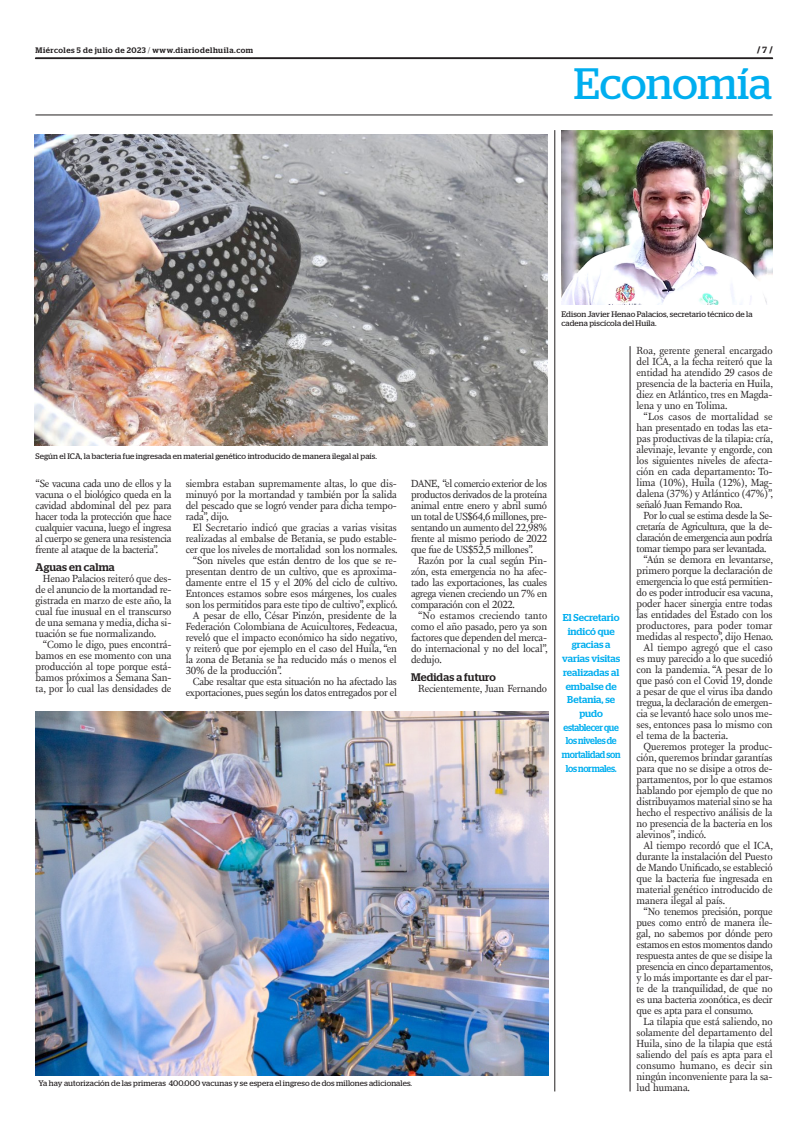
<style>
.page{position:relative;width:801px;height:1134px;background:#fff}
.page>*{position:absolute;margin:0;border:0;box-sizing:border-box;transform-origin:0 0}
.t1{font:43.9px "Stag";letter-spacing:-.005em;color:#00aeef}
.t2{font:500 11px "Stag";letter-spacing:.01em;color:#231f20}
.t3{font:10.6px/11px "New Fournier BP";letter-spacing:-.02em;color:#231f20;text-align:justify}
.t4{font:10.6px "New Fournier BP";letter-spacing:.005em;color:#231f20}
.t5{font:10.6px "New Fournier BP";color:#231f20}
.t6{font:500 10px/13.7px "Stag";letter-spacing:-.005em;color:#00aeef;text-align:center}
.t7{font:700 9px "Stag";color:#231f20}
.t8{font:8px/9px "Stag";letter-spacing:.01em;color:#231f20}
.t9{font:500 8px "Stag";letter-spacing:.06em;color:#231f20}
.s1{font-weight:300}
.s2{font-weight:500}
</style>
<div class="page">
<svg style="left:35px;top:58px;width:738px;height:1px"></svg>
<hr style="left:35px;top:115px;width:737px;height:1px;background:#231f20">
<img style="left:36px;top:711px;width:513px;height:364px">
<img style="left:34px;top:135px;width:513px;height:310px">
<img style="left:561px;top:130px;width:211px;height:174px">
<hr style="left:554px;top:130px;width:1px;height:961px;background:#231f20">
<hr style="left:630px;top:346px;width:1px;height:745px;background:#231f20">
<p class="t9" style="left:35px;top:45px;width:219px">Miércoles 5 de julio de 2023 <span class="s1">/</span> www.diariodelhuila.com</p>
<p class="t7" style="left:757px;top:45px;width:17px">/ <span class="s2">7</span> /</p>
<h1 class="t1" style="left:574px;top:59px;width:200px">Economía</h1>
<p class="t8" style="left:36px;top:451px;width:343px">Según el ICA, la bacteria fue ingresada en material genético introducido de manera ilegal al país.</p>
<p class="t3" style="left:36px;top:478px;width:137px">“Se vacuna cada uno de ellos y la vacuna o el biológico queda en la cavidad abdominal del pez para hacer toda la protección que hace cualquier vacuna, luego el ingresa al cuerpo se genera una resistencia frente al ataque de la bacteria”.</p>
<p class="t2" style="left:36px;top:561px;width:81px">Aguas en calma</p>
<p class="t3" style="left:36px;top:573px;width:137px;text-indent:7px">Henao Palacios reiteró que des&shy;de el anuncio de la mortandad re&shy;gistrada en marzo de este año, la cual fue inusual en el transcurso de una semana y media, dicha si&shy;tuación se fue normalizando.</p>
<p class="t3" style="left:36px;top:639px;width:137px;text-indent:7px">“Como le digo, pues encontrá&shy;bamos en ese momento con una producción al tope porque está&shy;bamos próximos a Semana San&shy;ta, por lo cual las densidades de</p>
<p class="t3" style="left:186px;top:478px;width:213px">siembra estaban supremamente altas, lo que dis&shy;minuyó por la mortandad y también por la salida del pescado que se logró vender para dicha tempo&shy;rada”, dijo.</p>
<p class="t3" style="left:193px;top:522px;width:206px">El Secretario indicó que gracias a varias visitas</p>
<p class="t3" style="left:186px;top:533px;width:213px">realizadas al embalse de Betania, se pudo estable-</p>
<p class="t3" style="left:186px;top:544px;width:213px">cer que los niveles de mortalidad son los normales.</p>
<p class="t3" style="left:193px;top:555px;width:206px">“Son niveles que están dentro de los que se re-</p>
<p class="t3" style="left:186px;top:566px;width:213px">presentan dentro de un cultivo, que es aproxima-</p>
<p class="t3" style="left:186px;top:577px;width:213px">damente entre el 15 y el 20% del ciclo de cultivo.</p>
<p class="t3" style="left:186px;top:588px;width:213px">Entonces estamos sobre esos márgenes, los cuales</p>
<p class="t3" style="left:186px;top:599px;width:213px">son los permitidos para este tipo de cultivo”, explicó.</p>
<p class="t3" style="left:193px;top:610px;width:206px">A pesar de ello, César Pinzón, presidente de la</p>
<p class="t3" style="left:186px;top:621px;width:213px">Federación Colombiana de Acuicultores, Fedeacua,</p>
<p class="t3" style="left:186px;top:632px;width:213px">reveló que el impacto económico ha sido negativo,</p>
<p class="t3" style="left:186px;top:643px;width:213px">y reiteró que por ejemplo en el caso del Huila, “en</p>
<p class="t3" style="left:186px;top:654px;width:213px">la zona de Betania se ha reducido más o menos el</p>
<p class="t3" style="left:186px;top:665px;width:98px">30% de la producción”.</p>
<p class="t3" style="left:193px;top:676px;width:206px">Cabe resaltar que esta situación no ha afectado las</p>
<p class="t3" style="left:186px;top:687px;width:213px">exportaciones, pues según los datos entregados por el</p>
<p class="t3" style="left:411px;top:478px;width:138px">DANE, “el comercio exterior de los productos derivados de la proteína animal entre enero y abril sumó un total de US$64,6 millones, pre&shy;sentando un aumento del 22,98% frente al mismo periodo de 2022 que fue de US$52,5 millones”.</p>
<p class="t3" style="left:411px;top:555px;width:138px;text-indent:7px">Razón por la cual según Pin&shy;zón, esta emergencia no ha afec&shy;tado las exportaciones, las cuales agrega vienen creciendo un 7% en comparación con el 2022.</p>
<p class="t3" style="left:411px;top:610px;width:138px;text-indent:7px">“No estamos creciendo tanto como el año pasado, pero ya son factores que dependen del merca&shy;do internacional y no del local”, dedujo.</p>
<p class="t2" style="left:411px;top:671px;width:86px">Medidas a futuro</p>
<p class="t3" style="left:418px;top:683px;width:130px">Recientemente, Juan Fernando</p>
<p class="t8" style="left:39px;top:1078px;width:375px">Ya hay autorización de las primeras 400.000 vacunas y se espera el ingreso de dos millones adicionales.</p>
<p class="t8" style="left:561px;top:309px;width:193px">Edison Javier Henao Palacios, secretario técnico de la cadena piscícola del Huila.</p>
<p class="t6" style="left:562px;top:611px;width:60px">El Secretario indicó que gracias a varias visitas realizadas al embalse de<br>Betania, se pudo establecer que los niveles de mortalidad son los normales.</p>
<p class="t3" style="left:636px;top:345px;width:138px">Roa, gerente general encargado del ICA, a la fecha reiteró que la entidad ha atendido 29 casos de presencia de la bacteria en Huila, diez en Atlántico, tres en Magda&shy;lena y uno en Tolima.</p>
<p class="t3" style="left:636px;top:411px;width:138px;text-indent:7px">“Los casos de mortalidad se han presentado en todas las eta&shy;pas productivas de la tilapia: cría, alevinaje, levante y engorde, con los siguientes niveles de afecta&shy;ción en cada departamento: To&shy;lima (10%), Huila (12%), Mag&shy;dalena (37%) y Atlántico (47%)”, señaló Juan Fernando Roa.</p>
<p class="t3" style="left:643px;top:510px;width:130px">Por lo cual se estima desde la Se-</p>
<p class="t3" style="left:636px;top:521px;width:138px">cretaría de Agricultura, que la de-</p>
<p class="t3" style="left:636px;top:532px;width:138px">claración de emergencia aun podría</p>
<p class="t3" style="left:636px;top:543px;width:131px">tomar tiempo para ser levantada.</p>
<p class="t3" style="left:643px;top:554px;width:131px">“Aún se demora en levantarse,</p>
<p class="t3" style="left:636px;top:565px;width:138px">primero porque la declaración de</p>
<p class="t3" style="left:636px;top:576px;width:138px">emergencia lo que está permitien-</p>
<p class="t3" style="left:636px;top:587px;width:138px">do es poder introducir esa vacuna,</p>
<p class="t3" style="left:636px;top:598px;width:138px">poder hacer sinergia entre todas</p>
<p class="t3" style="left:636px;top:609px;width:138px">las entidades del Estado con los</p>
<p class="t4" style="left:636px;top:619px;width:138px">productores, para poder tomar</p>
<p class="t3" style="left:636px;top:631px;width:138px">medidas al respecto”, dijo Henao.</p>
<p class="t5" style="left:643px;top:641px;width:130px">Al tiempo agregó que el caso</p>
<p class="t3" style="left:636px;top:653px;width:138px">es muy parecido a lo que sucedió</p>
<p class="t3" style="left:636px;top:664px;width:138px">con la pandemia. “A pesar de lo</p>
<p class="t3" style="left:636px;top:675px;width:138px">que pasó con el Covid 19, donde</p>
<p class="t3" style="left:636px;top:686px;width:138px">a pesar de que el virus iba dando</p>
<p class="t3" style="left:636px;top:697px;width:138px">tregua, la declaración de emergen-</p>
<p class="t3" style="left:636px;top:708px;width:138px">cia se levantó hace solo unos me-</p>
<p class="t3" style="left:636px;top:719px;width:138px">ses, entonces pasa lo mismo con</p>
<p class="t3" style="left:636px;top:730px;width:93px">el tema de la bacteria.</p>
<p class="t3" style="left:643px;top:741px;width:130px">Queremos proteger la produc-</p>
<p class="t3" style="left:636px;top:752px;width:138px">ción, queremos brindar garantías</p>
<p class="t3" style="left:636px;top:763px;width:138px">para que no se disipe a otros de-</p>
<p class="t3" style="left:636px;top:774px;width:138px">partamentos, por lo que estamos</p>
<p class="t3" style="left:636px;top:785px;width:138px">hablando por ejemplo de que no</p>
<p class="t3" style="left:636px;top:796px;width:138px">distribuyamos material sino se ha</p>
<p class="t3" style="left:636px;top:807px;width:138px">hecho el respectivo análisis de la</p>
<p class="t3" style="left:636px;top:818px;width:138px">no presencia de la bacteria en los</p>
<p class="t3" style="left:636px;top:829px;width:71px">alevinos”, indicó.</p>
<p class="t3" style="left:643px;top:840px;width:131px">Al tiempo recordó que el ICA,</p>
<p class="t3" style="left:636px;top:851px;width:138px">durante la instalación del Puesto</p>
<p class="t3" style="left:636px;top:862px;width:138px">de Mando Unificado, se estableció</p>
<p class="t3" style="left:636px;top:873px;width:138px">que la bacteria fue ingresada en</p>
<p class="t3" style="left:636px;top:884px;width:138px">material genético introducido de</p>
<p class="t3" style="left:636px;top:895px;width:90px">manera ilegal al país.</p>
<p class="t3" style="left:643px;top:906px;width:130px">“No tenemos precisión, porque</p>
<p class="t3" style="left:636px;top:917px;width:138px">pues como entró de manera ile-</p>
<p class="t3" style="left:636px;top:928px;width:138px">gal, no sabemos por dónde pero</p>
<p class="t3" style="left:636px;top:939px;width:138px">estamos en estos momentos dando</p>
<p class="t3" style="left:636px;top:950px;width:138px">respuesta antes de que se disipe la</p>
<p class="t3" style="left:636px;top:961px;width:138px">presencia en cinco departamentos,</p>
<p class="t3" style="left:636px;top:972px;width:138px">y lo más importante es dar el par-</p>
<p class="t3" style="left:636px;top:983px;width:138px">te de la tranquilidad, de que no</p>
<p class="t3" style="left:636px;top:994px;width:138px">es una bacteria zoonótica, es decir</p>
<p class="t3" style="left:636px;top:1005px;width:118px">que es apta para el consumo.</p>
<p class="t3" style="left:643px;top:1016px;width:130px">La tilapia que está saliendo, no</p>
<p class="t3" style="left:636px;top:1027px;width:138px">solamente del departamento del</p>
<p class="t3" style="left:636px;top:1038px;width:138px">Huila, sino de la tilapia que está</p>
<p class="t3" style="left:636px;top:1049px;width:138px">saliendo del país es apta para el</p>
<p class="t4" style="left:636px;top:1059px;width:138px">consumo humano, es decir sin</p>
<p class="t3" style="left:636px;top:1071px;width:138px">ningún inconveniente para la sa-</p>
<p class="t3" style="left:636px;top:1082px;width:55px">lud humana.</p>
</div>
